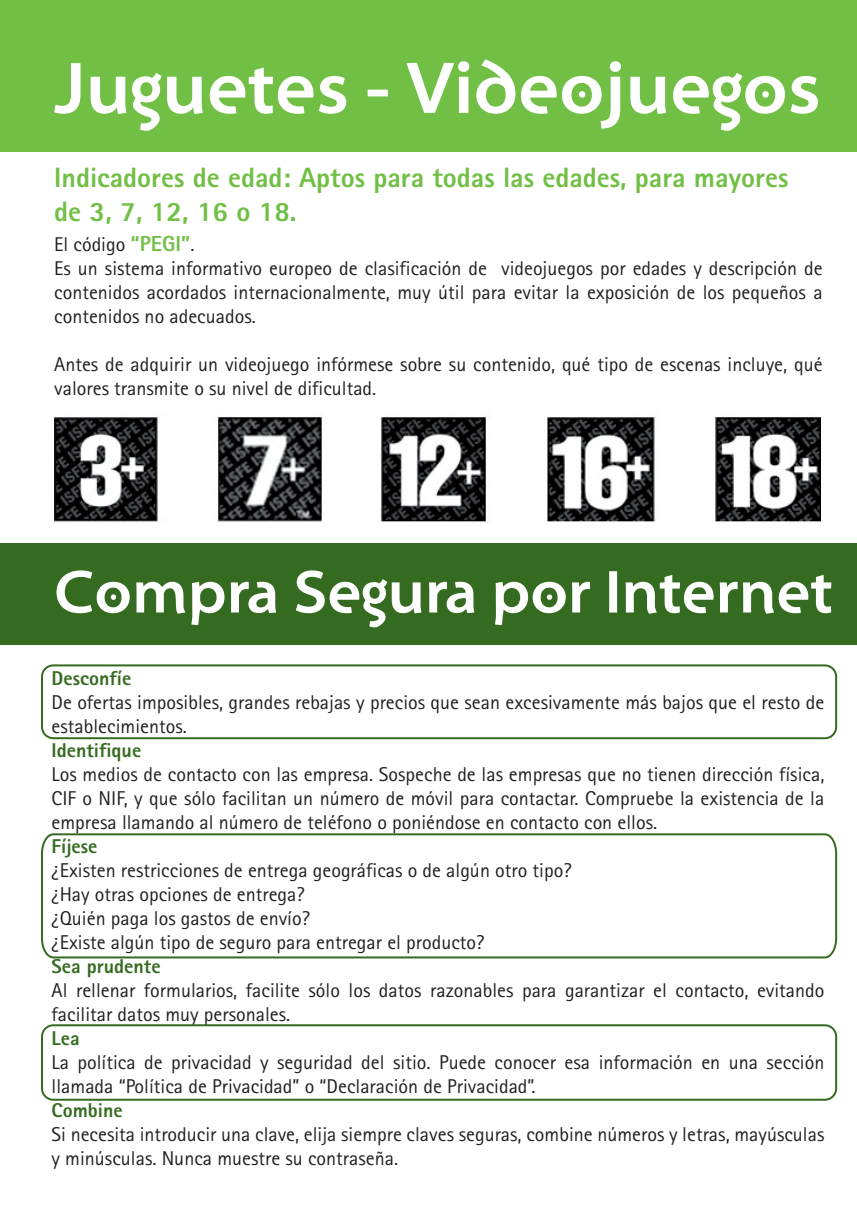
<style>
.page{position:relative;width:857px;height:1225px;background:#fff}
.page>*{position:absolute;margin:0;border:0;box-sizing:border-box;transform-origin:0 0}
.t1{font:700 73.8px "Santana";color:#fff}
.t2{font:700 61.2px "Santana";color:#fff}
.t3{font:800 28px/33.6px "Rotis Sans Serif";color:#71bf44}
.t4{font:20px/24px "Rotis Sans Serif";color:#231f20}
.t5{font:800 20px "Rotis Sans Serif";color:#346b20}
.s1{font-weight:800;font-size:21.8px;color:#71bf44}
</style>
<div class="page">
<div style="left:0;top:0;width:856px;height:151px;background:#71bf44"></div>
<div style="left:0;top:543px;width:856px;height:101px;background:#346b20"></div>
<img style="left:54px;top:415px;width:766px;height:107px">
<div style="left:41px;top:664px;width:795px;height:75px;border:2px solid #346b20;border-radius:11px"></div>
<svg style="left:41px;top:833px;width:796px;height:126px"></svg>
<div style="left:41px;top:1024px;width:795px;height:76px;border:2px solid #346b20;border-radius:11px"></div>
<h1 class="t1" style="left:54px;top:44px;width:767px">Juguetes - Videojuegos</h1>
<h3 class="t3" style="left:54px;top:160px;width:735px">Indicadores de edad: Aptos para todas las edades, para mayores de 3, 7, 12, 16 o 18.</h3>
<p class="t4" style="left:54px;top:232px;width:769px">El código <span class="s1">“PEGI”</span>.<br>Es un sistema informativo europeo de clasificación de videojuegos por edades y descripción de contenidos acordados internacionalmente, muy útil para evitar la exposición de los pequeños a contenidos no adecuados.</p>
<p class="t4" style="left:54px;top:352px;width:769px">Antes de adquirir un videojuego infórmese sobre su contenido, qué tipo de escenas incluye, qué valores transmite o su nivel de dificultad.</p>
<h2 class="t2" style="left:54px;top:556px;width:779px">Compra Segura por Internet</h2>
<p class="t5" style="left:52px;top:666px;width:81px">Desconfíe</p>
<p class="t4" style="left:52px;top:690px;width:773px">De ofertas imposibles, grandes rebajas y precios que sean excesivamente más bajos que el resto de establecimientos.</p>
<p class="t5" style="left:52px;top:738px;width:91px">Identifique</p>
<p class="t4" style="left:52px;top:762px;width:773px;text-align:justify">Los medios de contacto con las empresa. Sospeche de las empresas que no tienen dirección física, CIF o NIF, y que sólo facilitan un número de móvil para contactar. Compruebe la existencia de la empresa llamando al número de teléfono o poniéndose en contacto con ellos.</p>
<p class="t5" style="left:52px;top:834px;width:47px">Fíjese</p>
<p class="t4" style="left:52px;top:858px;width:521px">¿Existen restricciones de entrega geográficas o de algún otro tipo? ¿Hay otras opciones de entrega?<br>¿Quién paga los gastos de envío?<br>¿Existe algún tipo de seguro para entregar el producto?</p>
<p class="t5" style="left:52px;top:954px;width:110px">Sea prudente</p>
<p class="t4" style="left:52px;top:978px;width:774px">Al rellenar formularios, facilite sólo los datos razonables para garantizar el contacto, evitando facilitar datos muy personales.</p>
<p class="t5" style="left:52px;top:1026px;width:30px">Lea</p>
<p class="t4" style="left:52px;top:1050px;width:773px">La política de privacidad y seguridad del sitio. Puede conocer esa información en una sección llamada “Política de Privacidad” o “Declaración de Privacidad”.</p>
<p class="t5" style="left:52px;top:1098px;width:73px">Combine</p>
<p class="t4" style="left:52px;top:1122px;width:774px">Si necesita introducir una clave, elija siempre claves seguras, combine números y letras, mayúsculas y minúsculas. Nunca muestre su contraseña.</p>
</div>
